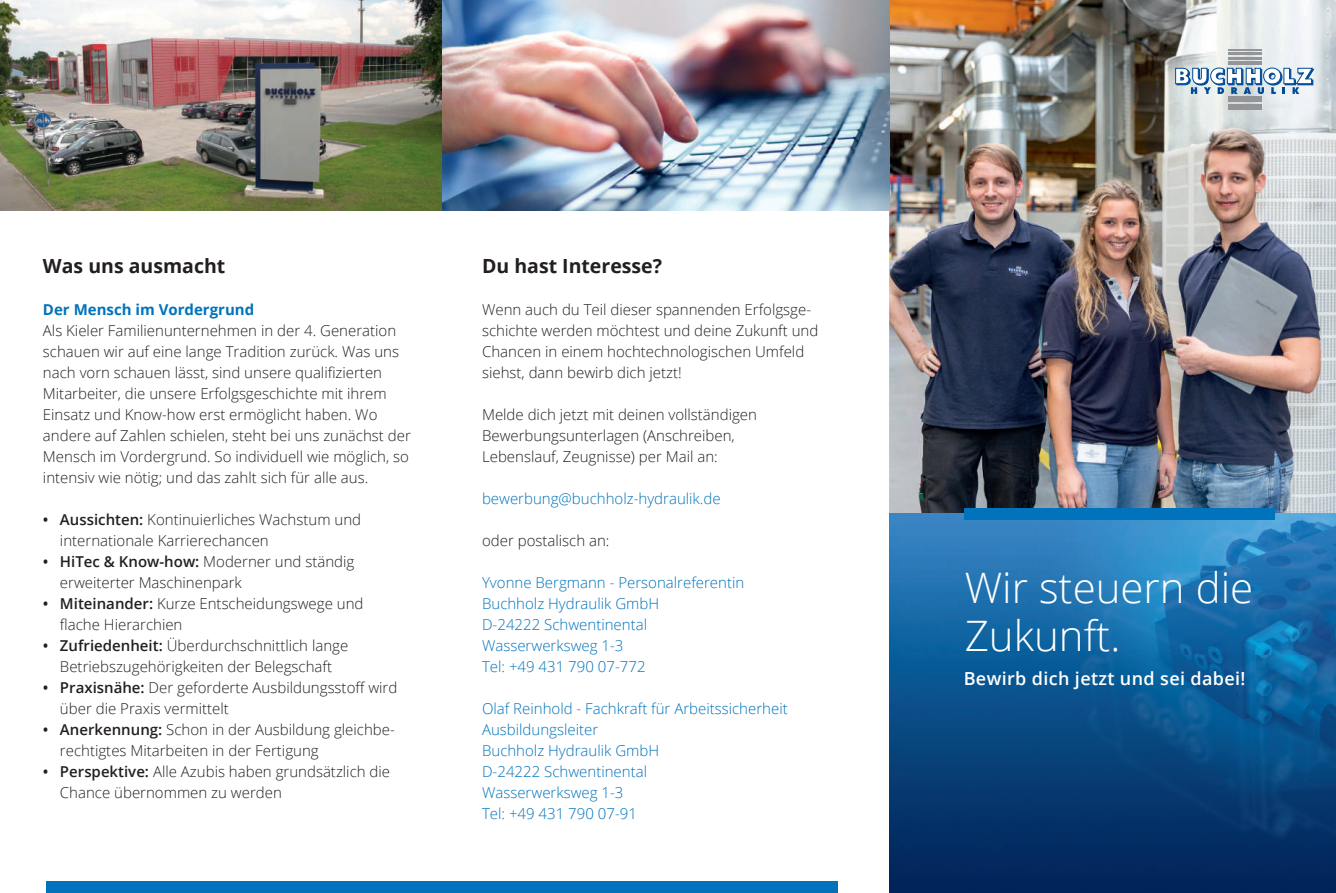
<style>
.page{position:relative;width:1336px;height:893px;background:#fff}
.page>*{position:absolute;margin:0;border:0;box-sizing:border-box;transform-origin:0 0}
.t1{font:300 42px/48px "Open Sans";color:#fff}
.t2{font:700 19.5px "Open Sans";color:#231f20}
.t3{font:600 18px "Open Sans";letter-spacing:.02em;color:#fff}
.t4{font:300 15px/21px "Open Sans";color:#231f20}
.t5{font:300 15px/21px "Open Sans";color:#0073bc}
.t6{font:700 15px "Open Sans";color:#0073bc}
.s1{font-weight:600}
</style>
<div class="page">
<img style="left:889px;top:0;width:446px;height:514px">
<img style="left:889px;top:514px;width:446px;height:379px">
<img style="left:0;top:0;width:889px;height:210px">
<div style="left:47px;top:881px;width:791px;height:12px;background:#0073bc"></div>
<div style="left:963px;top:508px;width:310px;height:12px;background:#0073bc"></div>
<div style="left:1227px;top:96px;width:34px;height:5px;background:#939598"></div>
<div style="left:1227px;top:104px;width:34px;height:6px;background:#939598"></div>
<hr style="left:1227px;top:61px;width:34px;height:4px;background:#939598">
<hr style="left:1227px;top:57px;width:34px;height:3px;background:#939598">
<hr style="left:1227px;top:53px;width:34px;height:2px;background:#939598">
<hr style="left:1227px;top:49px;width:34px;height:2px;background:#939598">
<svg style="left:1174px;top:67px;width:140px;height:27px"></svg>
<h2 class="t2" style="left:43px;top:252px;width:184px">Was uns ausmacht</h2>
<p class="t6" style="left:43px;top:299px;width:213px">Der Mensch im Vordergrund</p>
<p class="t4" style="left:43px;top:320px;width:369px">Als Kieler Familienunternehmen in der 4. Generation schauen wir auf eine lange Tradition zurück. Was uns nach vorn schauen lässt, sind unsere qualifizierten Mitarbeiter, die unsere Erfolgsgeschichte mit ihrem Einsatz und Know-how erst ermöglicht haben. Wo andere auf Zahlen schielen, steht bei uns zunächst der Mensch im Vordergrund. So individuell wie möglich, so intensiv wie nötig; und das zahlt sich für alle aus.</p>
<p class="t4" style="left:60px;top:509px;width:303px;text-indent:-17px"><span class="s1">• Aussichten:</span> Kontinuierliches Wachstum und internationale Karrierechancen</p>
<p class="t4" style="left:60px;top:551px;width:296px;text-indent:-17px"><span class="s1">• HiTec &amp; Know-how:</span> Moderner und ständig erweiterter Maschinenpark</p>
<p class="t4" style="left:60px;top:593px;width:305px;text-indent:-17px"><span class="s1">• Miteinander:</span> Kurze Entscheidungswege und flache Hierarchien</p>
<p class="t4" style="left:43px;top:635px;width:307px;text-align:center"><span class="s1">• Zufriedenheit:</span> Überdurchschnittlich lange<br>Betriebszugehörigkeiten der Belegschaft</p>
<p class="t4" style="left:60px;top:677px;width:339px;text-indent:-17px"><span class="s1">• Praxisnähe:</span> Der geforderte Ausbildungsstoff wird über die Praxis vermittelt</p>
<p class="t4" style="left:60px;top:719px;width:336px;text-indent:-17px"><span class="s1">• Anerkennung:</span> Schon in der Ausbildung gleichbe&shy;rechtigtes Mitarbeiten in der Fertigung</p>
<p class="t4" style="left:60px;top:761px;width:331px;text-indent:-17px"><span class="s1">• Perspektive:</span> Alle Azubis haben grundsätzlich die<br>Chance übernommen zu werden</p>
<h2 class="t2" style="left:482px;top:252px;width:181px">Du hast Interesse?</h2>
<p class="t4" style="left:482px;top:299px;width:338px">Wenn auch du Teil dieser spannenden Erfolgsge&shy;schichte werden möchtest und deine Zukunft und Chancen in einem hochtechnologischen Umfeld siehst, dann bewirb dich jetzt!</p>
<p class="t4" style="left:482px;top:404px;width:276px">Melde dich jetzt mit deinen vollständigen<br>Bewerbungsunterlagen (Anschreiben,<br>Lebenslauf, Zeugnisse) per Mail an:</p>
<p class="t5" style="left:482px;top:488px;width:240px">bewerbung@buchholz-hydraulik.de</p>
<p class="t4" style="left:482px;top:530px;width:129px">oder postalisch an:</p>
<p class="t5" style="left:482px;top:572px;width:264px">Yvonne Bergmann - Personalreferentin<br>Buchholz Hydraulik GmbH<br>D-24222 Schwentinental<br>Wasserwerksweg 1-3<br>Tel: +49 431 790 07-772</p>
<p class="t5" style="left:482px;top:698px;width:307px">Olaf Reinhold - Fachkraft für Arbeitssicherheit<br>Ausbildungsleiter<br>Buchholz Hydraulik GmbH<br>D-24222 Schwentinental<br>Wasserwerksweg 1-3<br>Tel: +49 431 790 07-91</p>
<h1 class="t1" style="left:964px;top:562px;width:290px">Wir steuern die<br>Zukunft.</h1>
<p class="t3" style="left:963px;top:666px;width:283px">Bewirb dich jetzt und sei dabei!</p>
</div>
